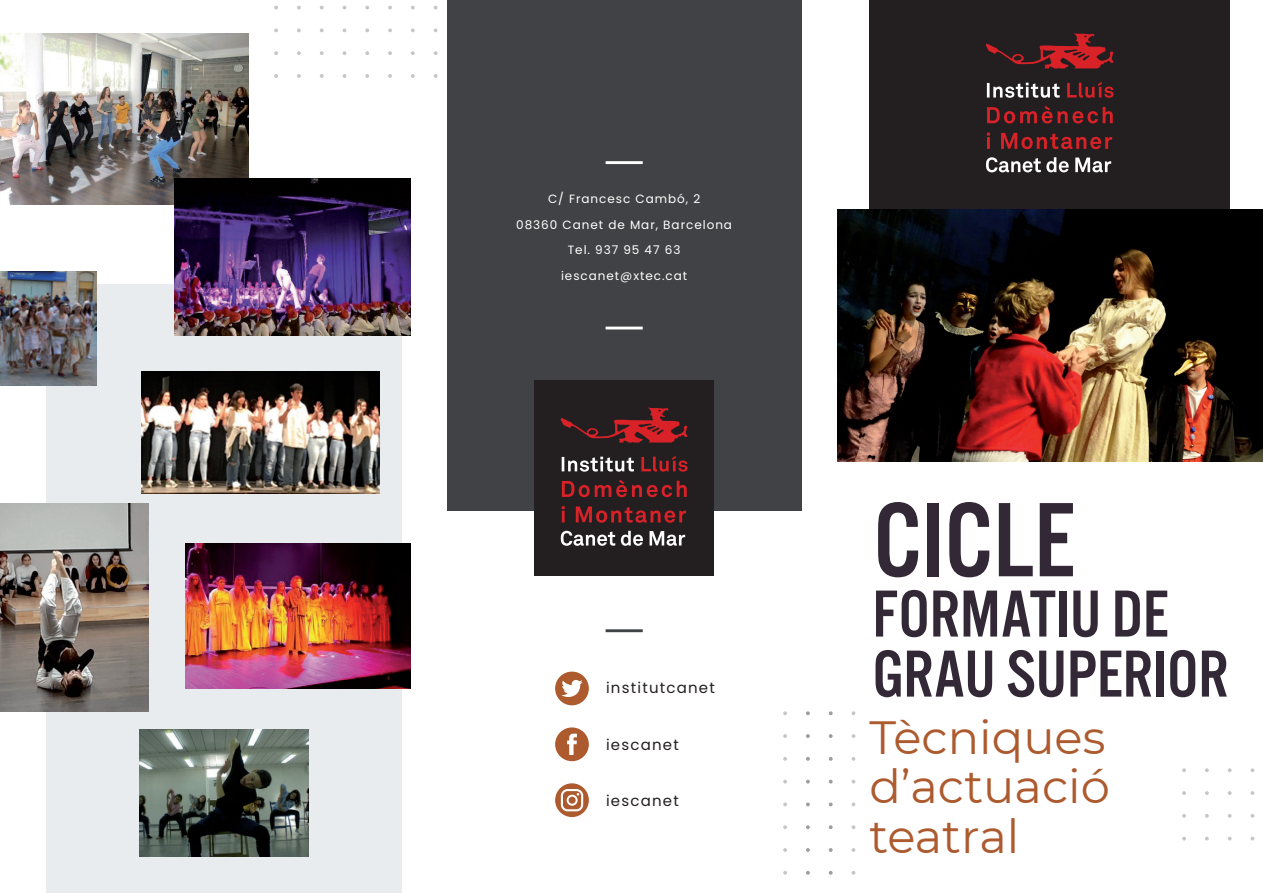
<style>
.page{position:relative;width:1263px;height:893px;background:#fff}
.page>*{position:absolute;margin:0;border:0;box-sizing:border-box;transform-origin:0 0}
.t1{font:109.8px "Alternate Got No 3 D";color:#332835}
.t2{font:69px/60px "Alternate Got No 3 D";color:#332835}
.t3{font:46.5px/49.5px "Montserrat";color:#ac5a2e;text-align:justify}
.t4{font:15px "Poppins";letter-spacing:.08em;color:#231f20}
.t5{font:12px/25.5px "Poppins";letter-spacing:.08em;color:#fff;text-align:center}
</style>
<div class="page">
<div style="left:870px;top:0;width:360px;height:219px;background:#231f20"></div>
<div style="left:447px;top:0;width:354px;height:510px;background:#404245"></div>
<svg style="left:274px;top:6px;width:4px;height:4px"></svg>
<svg style="left:297px;top:6px;width:4px;height:4px"></svg>
<svg style="left:320px;top:6px;width:4px;height:4px"></svg>
<svg style="left:343px;top:6px;width:3px;height:4px"></svg>
<svg style="left:365px;top:6px;width:4px;height:4px"></svg>
<svg style="left:388px;top:6px;width:4px;height:4px"></svg>
<svg style="left:411px;top:6px;width:4px;height:4px"></svg>
<svg style="left:434px;top:6px;width:4px;height:4px"></svg>
<svg style="left:274px;top:28px;width:4px;height:4px"></svg>
<svg style="left:297px;top:28px;width:4px;height:4px"></svg>
<svg style="left:320px;top:28px;width:4px;height:4px"></svg>
<svg style="left:343px;top:28px;width:3px;height:4px"></svg>
<svg style="left:365px;top:28px;width:4px;height:4px"></svg>
<svg style="left:388px;top:28px;width:4px;height:4px"></svg>
<svg style="left:411px;top:28px;width:4px;height:4px"></svg>
<svg style="left:434px;top:28px;width:4px;height:4px"></svg>
<svg style="left:274px;top:51px;width:4px;height:4px"></svg>
<svg style="left:297px;top:51px;width:4px;height:4px"></svg>
<svg style="left:320px;top:51px;width:4px;height:4px"></svg>
<svg style="left:343px;top:51px;width:3px;height:4px"></svg>
<svg style="left:365px;top:51px;width:4px;height:4px"></svg>
<svg style="left:388px;top:51px;width:4px;height:4px"></svg>
<svg style="left:411px;top:51px;width:4px;height:4px"></svg>
<svg style="left:434px;top:51px;width:4px;height:4px"></svg>
<svg style="left:274px;top:74px;width:4px;height:4px"></svg>
<svg style="left:297px;top:74px;width:4px;height:4px"></svg>
<svg style="left:320px;top:74px;width:4px;height:4px"></svg>
<svg style="left:343px;top:74px;width:3px;height:4px"></svg>
<svg style="left:365px;top:74px;width:4px;height:4px"></svg>
<svg style="left:388px;top:74px;width:4px;height:4px"></svg>
<svg style="left:411px;top:74px;width:4px;height:4px"></svg>
<svg style="left:434px;top:74px;width:4px;height:4px"></svg>
<svg style="left:783px;top:871px;width:4px;height:4px"></svg>
<svg style="left:783px;top:848px;width:4px;height:4px"></svg>
<svg style="left:783px;top:825px;width:4px;height:4px"></svg>
<svg style="left:783px;top:802px;width:4px;height:4px"></svg>
<svg style="left:783px;top:780px;width:4px;height:3px"></svg>
<svg style="left:783px;top:757px;width:4px;height:4px"></svg>
<svg style="left:783px;top:734px;width:4px;height:4px"></svg>
<svg style="left:783px;top:711px;width:4px;height:4px"></svg>
<svg style="left:806px;top:871px;width:4px;height:4px"></svg>
<svg style="left:806px;top:848px;width:4px;height:4px"></svg>
<svg style="left:806px;top:825px;width:4px;height:4px"></svg>
<svg style="left:806px;top:802px;width:4px;height:4px"></svg>
<svg style="left:806px;top:780px;width:4px;height:3px"></svg>
<svg style="left:806px;top:757px;width:4px;height:4px"></svg>
<svg style="left:806px;top:734px;width:4px;height:4px"></svg>
<svg style="left:806px;top:711px;width:4px;height:4px"></svg>
<svg style="left:829px;top:871px;width:4px;height:4px"></svg>
<svg style="left:829px;top:848px;width:4px;height:4px"></svg>
<svg style="left:829px;top:825px;width:4px;height:4px"></svg>
<svg style="left:829px;top:802px;width:4px;height:4px"></svg>
<svg style="left:829px;top:780px;width:4px;height:3px"></svg>
<svg style="left:829px;top:757px;width:4px;height:4px"></svg>
<svg style="left:829px;top:734px;width:4px;height:4px"></svg>
<svg style="left:829px;top:711px;width:4px;height:4px"></svg>
<svg style="left:851px;top:871px;width:4px;height:4px"></svg>
<svg style="left:851px;top:848px;width:4px;height:4px"></svg>
<svg style="left:851px;top:825px;width:4px;height:4px"></svg>
<svg style="left:851px;top:802px;width:4px;height:4px"></svg>
<svg style="left:851px;top:757px;width:4px;height:4px"></svg>
<svg style="left:851px;top:734px;width:4px;height:4px"></svg>
<svg style="left:851px;top:711px;width:4px;height:4px"></svg>
<svg style="left:1250px;top:768px;width:4px;height:4px"></svg>
<svg style="left:1250px;top:791px;width:4px;height:4px"></svg>
<svg style="left:1250px;top:814px;width:4px;height:4px"></svg>
<svg style="left:1228px;top:768px;width:3px;height:4px"></svg>
<svg style="left:1228px;top:791px;width:3px;height:4px"></svg>
<svg style="left:1228px;top:814px;width:3px;height:4px"></svg>
<svg style="left:1205px;top:768px;width:4px;height:4px"></svg>
<svg style="left:1205px;top:791px;width:4px;height:4px"></svg>
<svg style="left:1205px;top:814px;width:4px;height:4px"></svg>
<svg style="left:1205px;top:837px;width:4px;height:3px"></svg>
<svg style="left:1182px;top:768px;width:4px;height:4px"></svg>
<svg style="left:1182px;top:791px;width:4px;height:4px"></svg>
<svg style="left:1182px;top:814px;width:4px;height:4px"></svg>
<svg style="left:1182px;top:837px;width:4px;height:3px"></svg>
<div style="left:47px;top:284px;width:355px;height:609px;background:#e9ecee"></div>
<hr style="left:606px;top:161px;width:37px;height:3px;background:#fff">
<hr style="left:606px;top:327px;width:37px;height:2px;background:#fff">
<img style="left:838px;top:210px;width:425px;height:252px">
<svg style="left:986px;top:157px;width:125px;height:15px"></svg>
<svg style="left:987px;top:133px;width:125px;height:16px"></svg>
<svg style="left:987px;top:106px;width:126px;height:17px"></svg>
<svg style="left:1067px;top:82px;width:46px;height:16px"></svg>
<svg style="left:987px;top:83px;width:73px;height:15px"></svg>
<svg style="left:986px;top:33px;width:127px;height:35px"></svg>
<div style="left:534px;top:381px;width:180px;height:195px;background:#231f20"></div>
<svg style="left:561px;top:531px;width:124px;height:15px"></svg>
<svg style="left:562px;top:506px;width:124px;height:17px"></svg>
<svg style="left:562px;top:480px;width:125px;height:17px"></svg>
<svg style="left:641px;top:456px;width:46px;height:16px"></svg>
<svg style="left:562px;top:457px;width:72px;height:15px"></svg>
<svg style="left:561px;top:408px;width:126px;height:34px"></svg>
<img style="left:0;top:34px;width:248px;height:171px">
<img style="left:175px;top:179px;width:236px;height:157px">
<img style="left:0;top:504px;width:148px;height:207px">
<img style="left:139px;top:729px;width:170px;height:127px">
<img style="left:0;top:271px;width:97px;height:114px">
<img style="left:142px;top:372px;width:237px;height:121px">
<hr style="left:606px;top:629px;width:37px;height:3px;background:#404245">
<svg style="left:555px;top:672px;width:34px;height:33px"></svg>
<svg style="left:555px;top:727px;width:34px;height:34px"></svg>
<svg style="left:555px;top:783px;width:34px;height:34px"></svg>
<img style="left:185px;top:543px;width:226px;height:145px">
<p class="t5" style="left:516px;top:186px;width:217px">C/ Francesc Cambó, 2<br>08360 Canet de Mar, Barcelona<br>Tel. 937 95 47 63 iescanet@xtec.cat</p>
<p class="t4" style="left:606px;top:679px;width:110px">institutcanet</p>
<p class="t4" style="left:606px;top:736px;width:74px">iescanet</p>
<p class="t4" style="left:606px;top:792px;width:74px">iescanet</p>
<h1 class="t1" style="left:873px;top:482px;width:203px">CICLE</h1>
<h2 class="t2" style="left:872px;top:585px;width:358px">FORMATIU DE<br>GRAU SUPERIOR</h2>
<h3 class="t3" style="left:869px;top:711px;width:242px">Tècniques d’actuació teatral</h3>
</div>
